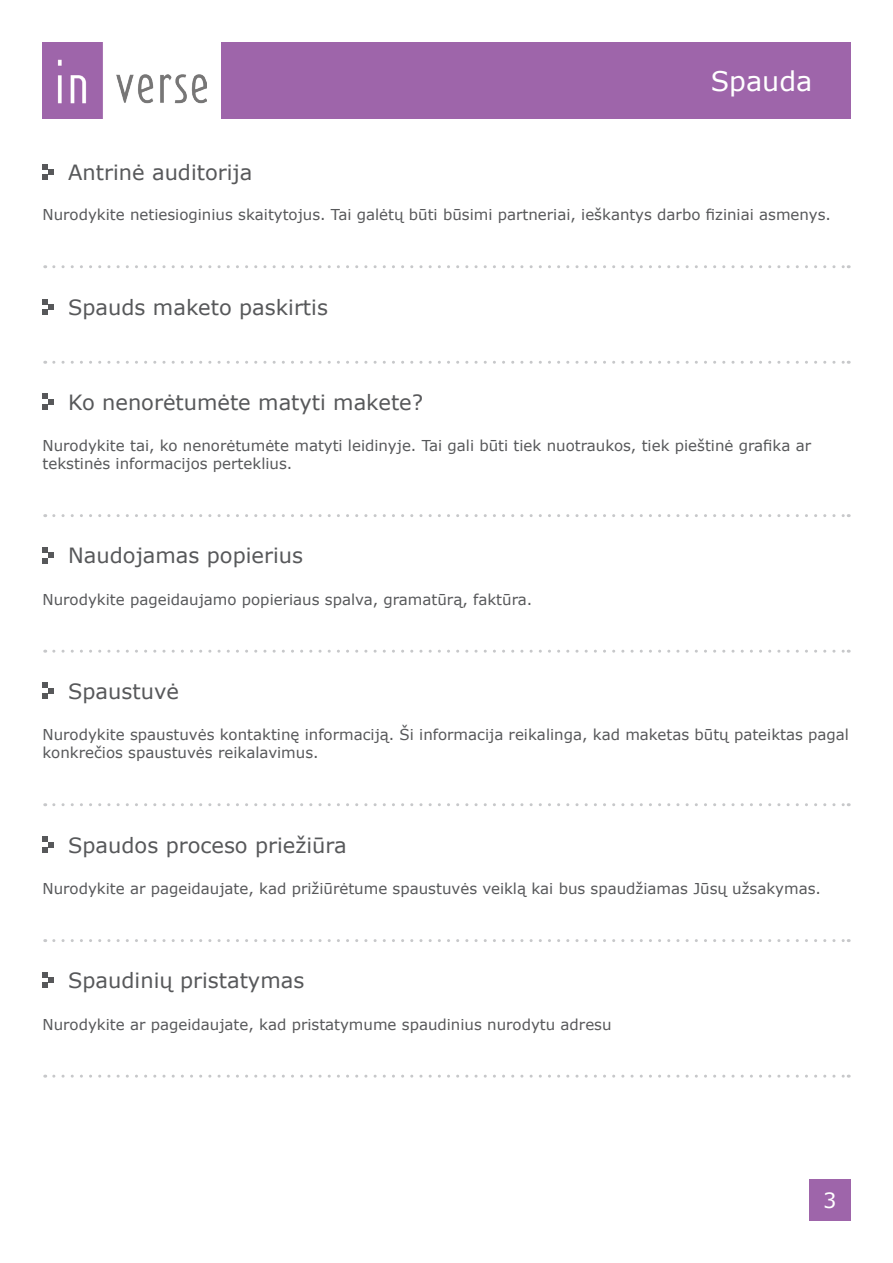
<style>
.page{position:relative;width:893px;height:1263px;background:#fff}
.page>*{position:absolute;margin:0;border:0;box-sizing:border-box;transform-origin:0 0}
.t1{font:27px "Verdana";color:#fff}
.t2{font:21px "Verdana";color:#57585a}
.t3{font:21px "Verdana";color:#fff}
.t4{font:15px/18px "Verdana";color:#57585a}
</style>
<div class="page">
<img style="left:43px;top:43px;width:163px;height:76px">
<div style="left:221px;top:43px;width:629px;height:76px;background:#9e65aa"></div>
<div style="left:809px;top:1179px;width:41px;height:41px;background:#9e65aa"></div>
<svg style="left:54px;top:265px;width:795px;height:3px"></svg>
<svg style="left:54px;top:361px;width:795px;height:3px"></svg>
<svg style="left:54px;top:514px;width:795px;height:3px"></svg>
<svg style="left:54px;top:650px;width:795px;height:3px"></svg>
<svg style="left:54px;top:803px;width:795px;height:3px"></svg>
<svg style="left:54px;top:939px;width:795px;height:3px"></svg>
<svg style="left:54px;top:1075px;width:795px;height:3px"></svg>
<svg style="left:43px;top:164px;width:10px;height:16px"></svg>
<svg style="left:43px;top:299px;width:10px;height:16px"></svg>
<svg style="left:43px;top:394px;width:10px;height:16px"></svg>
<svg style="left:43px;top:547px;width:10px;height:16px"></svg>
<svg style="left:43px;top:683px;width:10px;height:16px"></svg>
<svg style="left:43px;top:836px;width:10px;height:16px"></svg>
<svg style="left:43px;top:972px;width:10px;height:16px"></svg>
<h2 class="t2" style="left:68px;top:159px;width:186px">Antrinė auditorija</h2>
<h1 class="t1" style="left:711px;top:64px;width:103px">Spauda</h1>
<p class="t4" style="left:43px;top:205px;width:790px">Nurodykite netiesioginius skaitytojus. Tai galėtų būti būsimi partneriai, ieškantys darbo fiziniai asmenys.</p>
<h2 class="t2" style="left:68px;top:294px;width:261px">Spauds maketo paskirtis</h2>
<h2 class="t2" style="left:68px;top:389px;width:357px">Ko nenorėtumėte matyti makete?</h2>
<p class="t4" style="left:43px;top:436px;width:770px">Nurodykite tai, ko nenorėtumėte matyti leidinyje. Tai gali būti tiek nuotraukos, tiek pieštinė grafika ar tekstinės informacijos perteklius.</p>
<h2 class="t2" style="left:68px;top:542px;width:236px">Naudojamas popierius</h2>
<p class="t4" style="left:43px;top:590px;width:491px">Nurodykite pageidaujamo popieriaus spalva, gramatūrą, faktūra.</p>
<h2 class="t2" style="left:68px;top:678px;width:112px">Spaustuvė</h2>
<p class="t4" style="left:43px;top:725px;width:808px">Nurodykite spaustuvės kontaktinę informaciją. Ši informacija reikalinga, kad maketas būtų pateiktas pagal konkrečios spaustuvės reikalavimus.</p>
<h2 class="t2" style="left:68px;top:832px;width:280px">Spaudos proceso priežiūra</h2>
<p class="t4" style="left:43px;top:879px;width:780px">Nurodykite ar pageidaujate, kad prižiūrėtume spaustuvės veiklą kai bus spaudžiamas Jūsų užsakymas.</p>
<h2 class="t2" style="left:68px;top:967px;width:238px">Spaudinių pristatymas</h2>
<p class="t4" style="left:43px;top:1015px;width:571px">Nurodykite ar pageidaujate, kad pristatymume spaudinius nurodytu adresu</p>
<h2 class="t3" style="left:823px;top:1187px;width:15px">3</h2>
</div>
